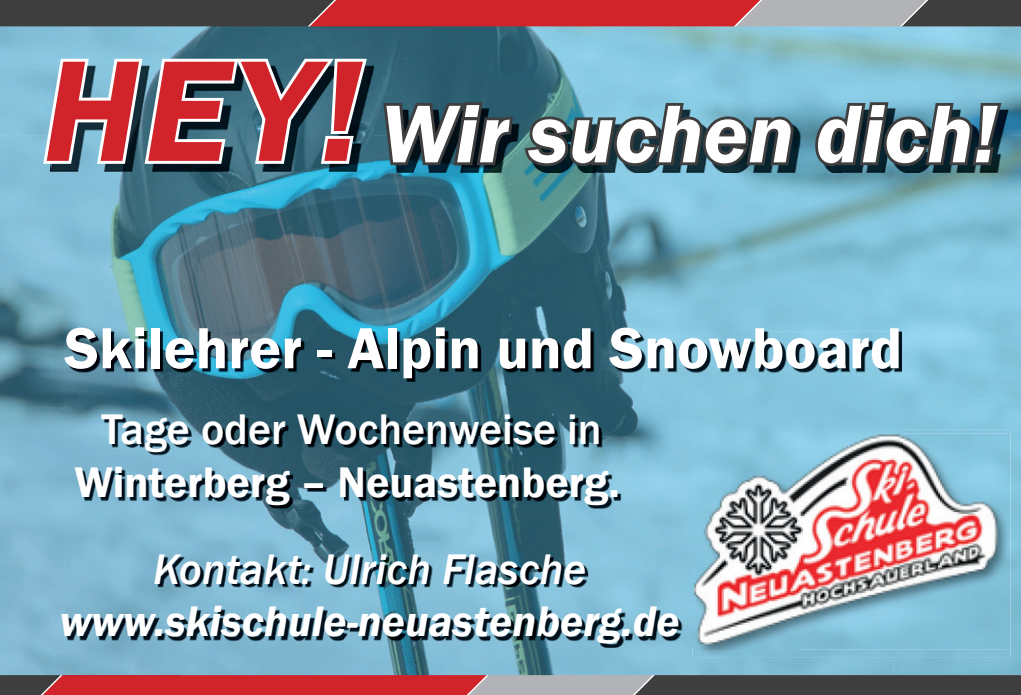
<style>
.page{position:relative;width:1021px;height:695px;background:#fff}
.page>*{position:absolute;margin:0;border:0;box-sizing:border-box;transform-origin:0 0}
.t1{font:italic 600 84.8px "Franklin Gothic";color:#fff}
.t2{font:600 60px "Franklin Gothic";color:#fff}
.t3{font:italic 600 44px "Franklin Gothic";color:#fff}
.t4{font:600 44px "Franklin Gothic";color:#fff}
.t5{font:500 44px "Franklin Gothic";color:#fff}
.t6{font:italic 500 44px "Franklin Gothic";color:#fff}
.s1{font-size:148.8px;color:#d1232a}
</style>
<div class="page">
<img style="left:766px;top:26px;width:254px;height:380px">
<img style="left:510px;top:26px;width:256px;height:72px">
<img style="left:0;top:26px;width:510px;height:245px">
<img style="left:510px;top:174px;width:256px;height:157px">
<img style="left:255px;top:271px;width:255px;height:60px">
<img style="left:0;top:271px;width:255px;height:135px">
<img style="left:893px;top:406px;width:127px;height:269px">
<img style="left:0;top:406px;width:127px;height:269px">
<img style="left:127px;top:647px;width:766px;height:28px">
<img style="left:692px;top:647px;width:318px;height:10px">
<img style="left:799px;top:433px;width:211px;height:216px">
<img style="left:694px;top:647px;width:105px;height:2px">
<img style="left:65px;top:331px;width:837px;height:105px">
<img style="left:65px;top:436px;width:627px;height:211px">
<img style="left:694px;top:429px;width:208px;height:218px">
<svg style="left:0;top:0;width:1020px;height:26px;background:#8e464a"></svg>
<svg style="left:0;top:675px;width:1020px;height:19px;background:#8e474b"></svg>
<img style="left:51px;top:66px;width:323px;height:105px">
<svg style="left:40px;top:53px;width:330px;height:114px"></svg>
<img style="left:796px;top:108px;width:212px;height:65px">
<svg style="left:380px;top:98px;width:416px;height:76px;background:#3a5862"></svg>
<svg style="left:812px;top:99px;width:192px;height:70px;background:#39545f"></svg>
<h1 class="t1" style="left:43px;top:79px;width:956px"><span class="s1">HEY!</span> Wir suchen dich!</h1>
<h2 class="t2" style="left:64px;top:311px;width:839px">Skilehrer - Alpin und Snowboard</h2>
<p class="t5" style="left:101px;top:402px;width:501px">Tage oder Wochenweise in</p>
<p class="t4" style="left:74px;top:454px;width:547px">Winterberg – Neuastenberg.</p>
<p class="t6" style="left:153px;top:541px;width:435px">Kontakt: Ulrich Flasche</p>
<p class="t3" style="left:60px;top:593px;width:621px">www.skischule-neuastenberg.de</p>
</div>
